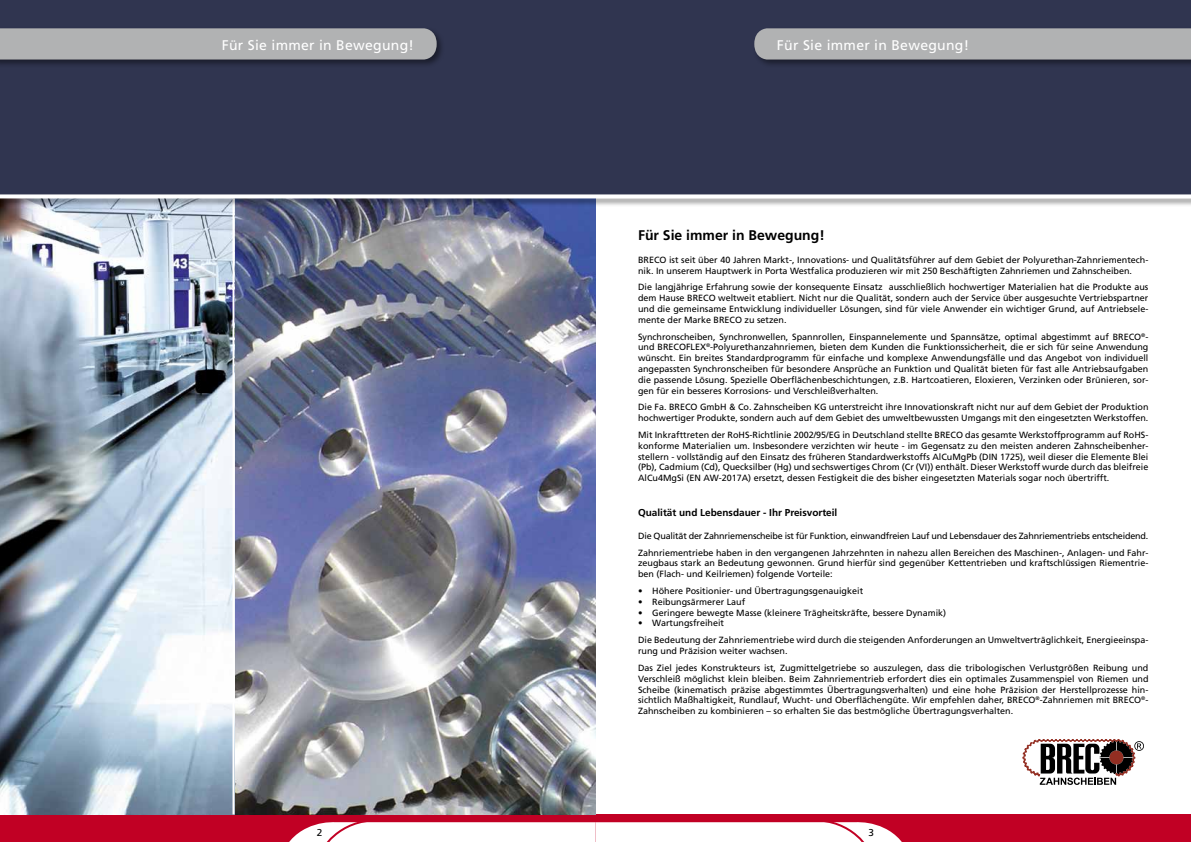
<style>
.page{position:relative;width:1191px;height:842px;background:#fff}
.page>*{position:absolute;margin:0;border:0;box-sizing:border-box;transform-origin:0 0}
.t1{font:14px "Frutiger";letter-spacing:.02em;color:#fff}
.t2{font:700 14px "Frutiger";color:#000}
.t3{font:700 10px "Frutiger";color:#000}
.t4{font:10px "Frutiger";color:#000}
.t5{font:9px/10.8px "Frutiger";color:#000}
.t6{font:9px/16.8px "Frutiger";letter-spacing:-.02em;color:#000}
</style>
<div class="page">
<div style="left:0;top:814px;width:1191px;height:28px;background:#c10024"></div>
<svg style="left:289px;top:822px;width:613px;height:20px;background:#faedf0"></svg>
<div style="left:0;top:0;width:1191px;height:198px;background:#303550"></div>
<div style="left:0;top:26px;width:445px;height:42px;background:#000;opacity:.45"></div>
<div style="left:0;top:28px;width:437px;height:32px;background:#b1b2b3"></div>
<div style="left:752px;top:26px;width:439px;height:42px;background:#000;opacity:.45"></div>
<div style="left:754px;top:28px;width:437px;height:32px;background:#b1b2b3"></div>
<img style="left:0;top:207px;width:595px;height:607px">
<svg style="left:1022px;top:739px;width:122px;height:46px"></svg>
<hr style="left:232px;top:198px;width:2px;height:616px;background:#fff">
<div style="left:0;top:194px;width:1191px;height:13px;background:#000;opacity:.45"></div>
<svg style="left:0;top:194px;width:1191px;height:4px;background:#e7e8eb"></svg>
<h1 class="t1" style="left:222px;top:37px;width:194px">Für Sie immer in Bewegung!</h1>
<h1 class="t1" style="left:777px;top:37px;width:194px">Für Sie immer in Bewegung!</h1>
<h1 class="t2" style="left:638px;top:227px;width:188px">Für Sie immer in Bewegung!</h1>
<p class="t5" style="left:638px;top:254px;width:512px">BRECO ist seit über 40 Jahren Markt-, Innovations- und Qualitätsführer auf dem Gebiet der Polyurethan-Zahnriementech&shy;nik. In unserem Hauptwerk in Porta Westfalica produzieren wir mit 250 Beschäftigten Zahnriemen und Zahnscheiben.</p>
<p class="t5" style="left:638px;top:282px;width:512px;text-align:justify">Die langjährige Erfahrung sowie der konsequente Einsatz ausschließlich hochwertiger Materialien hat die Produkte aus dem Hause BRECO weltweit etabliert. Nicht nur die Qualität, sondern auch der Service über ausgesuchte Vertriebspartner und die gemeinsame Entwicklung individueller Lösungen, sind für viele Anwender ein wichtiger Grund, auf Antriebsele&shy;mente der Marke BRECO zu setzen.</p>
<p class="t5" style="left:638px;top:331px;width:512px;text-align:justify">Synchronscheiben, Synchronwellen, Spannrollen, Einspannelemente und Spannsätze, optimal abgestimmt auf BRECO<sup>®</sup>- und BRECOFLEX<sup>®</sup>-Polyurethanzahnriemen, bieten dem Kunden die Funktionssicherheit, die er sich für seine Anwendung wünscht. Ein breites Standardprogramm für einfache und komplexe Anwendungsfälle und das Angebot von individuell angepassten Synchronscheiben für besondere Ansprüche an Funktion und Qualität bieten für fast alle Antriebsaufgaben die passende Lösung. Spezielle Oberflächenbeschichtungen, z.B. Hartcoatieren, Eloxieren, Verzinken oder Brünieren, sor&shy;gen für ein besseres Korrosions- und Verschleißverhalten.</p>
<p class="t5" style="left:638px;top:402px;width:512px">Die Fa. BRECO GmbH &amp; Co. Zahnscheiben KG unterstreicht ihre Innovationskraft nicht nur auf dem Gebiet der Produktion hochwertiger Produkte, sondern auch auf dem Gebiet des umweltbewussten Umgangs mit den eingesetzten Werkstoffen.</p>
<p class="t5" style="left:638px;top:429px;width:512px;text-align:justify">Mit Inkrafttreten der RoHS-Richtlinie 2002/95/EG in Deutschland stellte BRECO das gesamte Werkstoffprogramm auf RoHS&shy;konforme Materialien um. Insbesondere verzichten wir heute - im Gegensatz zu den meisten anderen Zahnscheibenher&shy;stellern - vollständig auf den Einsatz des früheren Standardwerkstoffs AlCuMgPb (DIN 1725), weil dieser die Elemente Blei (Pb), Cadmium (Cd), Quecksilber (Hg) und sechswertiges Chrom (Cr (VI)) enthält. Dieser Werkstoff wurde durch das bleifreie AlCu4MgSi (EN AW-2017A) ersetzt, dessen Festigkeit die des bisher eingesetzten Materials sogar noch übertrifft.</p>
<p class="t3" style="left:638px;top:507px;width:201px">Qualität und Lebensdauer - Ihr Preisvorteil</p>
<p class="t6" style="left:638px;top:527px;width:512px">Die Qualität der Zahnriemenscheibe ist für Funktion, einwandfreien Lauf und Lebensdauer des Zahnriementriebs entscheidend.<br>Zahnriementriebe haben in den vergangenen Jahrzehnten in nahezu allen Bereichen des Maschinen-, Anlagen- und Fahr-</p>
<p class="t5" style="left:638px;top:558px;width:512px">zeugbaus stark an Bedeutung gewonnen. Grund hierfür sind gegenüber Kettentrieben und kraftschlüssigen Riementrie&shy;ben (Flach- und Keilriemen) folgende Vorteile:</p>
<p class="t5" style="left:638px;top:585px;width:227px">• Höhere Positionier- und Übertragungsgenauigkeit</p>
<p class="t5" style="left:638px;top:596px;width:109px">• Reibungsärmerer Lauf</p>
<p class="t5" style="left:638px;top:607px;width:310px">• Geringere bewegte Masse (kleinere Trägheitskräfte, bessere Dynamik)</p>
<p class="t5" style="left:638px;top:615px;width:512px;line-height:16.8px">• Wartungsfreiheit<br>Die Bedeutung der Zahnriementriebe wird durch die steigenden Anforderungen an Umweltverträglichkeit, Energieeinspa-</p>
<p class="t5" style="left:638px;top:642px;width:512px;line-height:16.8px">rung und Präzision weiter wachsen.<br>Das Ziel jedes Konstrukteurs ist, Zugmittelgetriebe so auszulegen, dass die tribologischen Verlustgrößen Reibung und</p>
<p class="t5" style="left:638px;top:673px;width:512px;text-align:justify">Verschleiß möglichst klein bleiben. Beim Zahnriementrieb erfordert dies ein optimales Zusammenspiel von Riemen und Scheibe (kinematisch präzise abgestimmtes Übertragungsverhalten) und eine hohe Präzision der Herstellprozesse hin&shy;sichtlich Maßhaltigkeit, Rundlauf, Wucht- und Oberflächengüte. Wir empfehlen daher, BRECO<sup>®</sup>-Zahnriemen mit BRECO<sup>®</sup>- Zahnscheiben zu kombinieren – so erhalten Sie das bestmögliche Übertragungsverhalten.</p>
<p class="t4" style="left:317px;top:827px;width:7px">2</p>
<p class="t4" style="left:868px;top:827px;width:7px">3</p>
</div>
